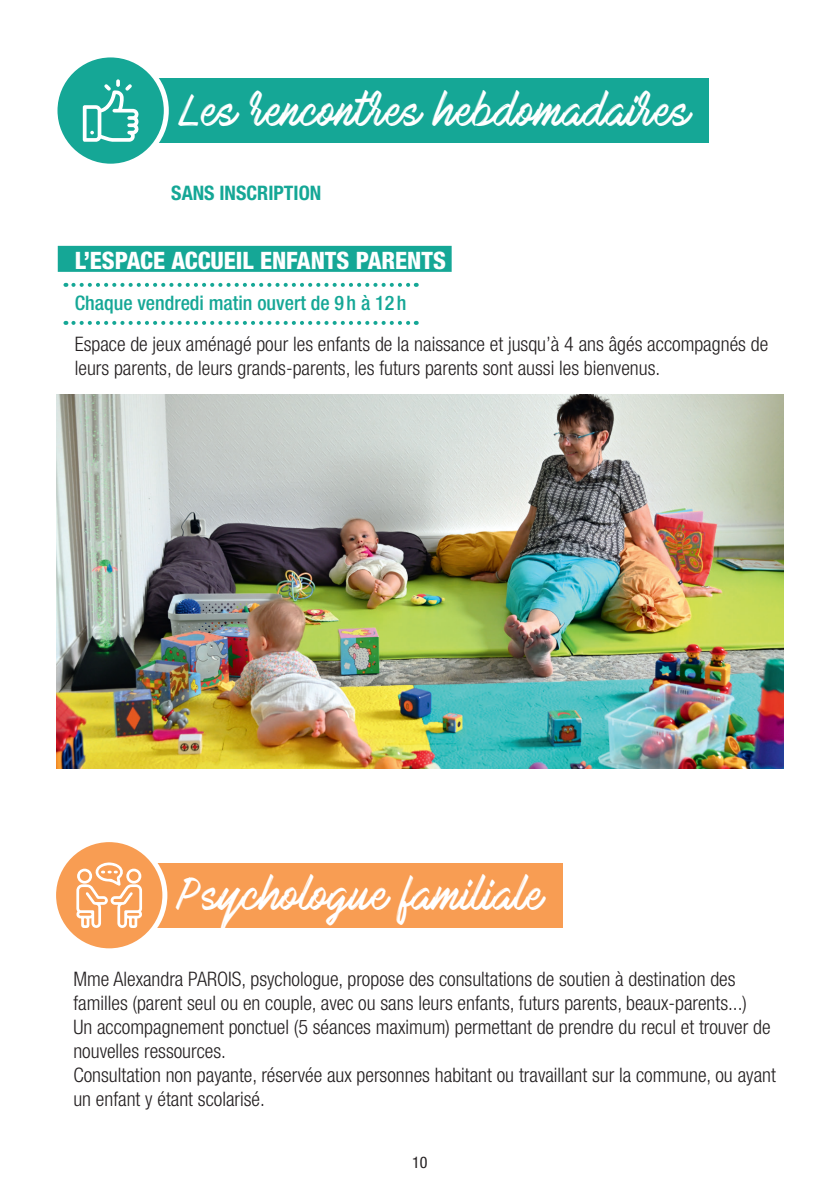
<style>
.page{position:relative;width:840px;height:1191px;background:#fff}
.page>*{position:absolute;margin:0;border:0;box-sizing:border-box;transform-origin:0 0}
.t1{font:40px "Mark My Words";letter-spacing:.02em;color:#fff}
.t2{font:800 condensed 24px "Helvetica Neue LT Pro";color:#fff}
.t3{font:300 condensed 20px/24px "Helvetica Neue LT Pro";color:#231f20}
.t4{font:500 condensed 20px "Helvetica Neue LT Pro";color:#15a796}
.t5{font:700 condensed 20px "Helvetica Neue LT Pro";color:#15a796}
.t6{font:condensed 16px "Helvetica Neue LT Pro";color:#231f20}
</style>
<div class="page">
<div style="left:102px;top:863px;width:460px;height:64px;background:#f89d53"></div>
<div style="left:54px;top:839px;width:111px;height:111px;background:#f89d53;border-radius:50%"></div>
<svg style="left:76px;top:862px;width:66px;height:66px"></svg>
<div style="left:51px;top:837px;width:116px;height:116px;border:5px solid #fff;border-radius:50%"></div>
<div style="left:103px;top:79px;width:605px;height:64px;background:#15a796"></div>
<div style="left:55px;top:55px;width:111px;height:111px;background:#15a796;border-radius:50%"></div>
<svg style="left:83px;top:79px;width:56px;height:63px"></svg>
<div style="left:52px;top:52px;width:117px;height:117px;border:5px solid #fff;border-radius:50%"></div>
<div style="left:58px;top:246px;width:393px;height:26px;background:#15a796"></div>
<svg style="left:73px;top:283px;width:343px;height:4px"></svg>
<svg style="left:73px;top:321px;width:343px;height:4px"></svg>
<img style="left:56px;top:394px;width:726px;height:374px">
<h1 class="t1" style="left:178px;top:88px;width:513px">Les rencontres hebdomadaires</h1>
<p class="t5" style="left:171px;top:181px;width:151px">SANS INSCRIPTION</p>
<p class="t2" style="left:75px;top:245px;width:372px">L’ESPACE ACCUEIL ENFANTS PARENTS</p>
<p class="t4" style="left:75px;top:290px;width:333px">Chaque vendredi matin ouvert de 9 h à 12 h</p>
<p class="t3" style="left:75px;top:331px;width:694px">Espace de jeux aménagé pour les enfants de la naissance et jusqu’à 4 ans âgés accompagnés de leurs parents, de leurs grands-parents, les futurs parents sont aussi les bienvenus.</p>
<h1 class="t1" style="left:177px;top:873px;width:367px">Psychologue familiale</h1>
<p class="t3" style="left:73px;top:966px;width:703px">Mme Alexandra PAROIS, psychologue, propose des consultations de soutien à destination des familles (parent seul ou en couple, avec ou sans leurs enfants, futurs parents, beaux-parents...)<br>Un accompagnement ponctuel (5 séances maximum) permettant de prendre du recul et trouver de nouvelles ressources.<br>Consultation non payante, réservée aux personnes habitant ou travaillant sur la commune, ou ayant un enfant y étant scolarisé.</p>
<p class="t6" style="left:412px;top:1153px;width:17px">10</p>
</div>
